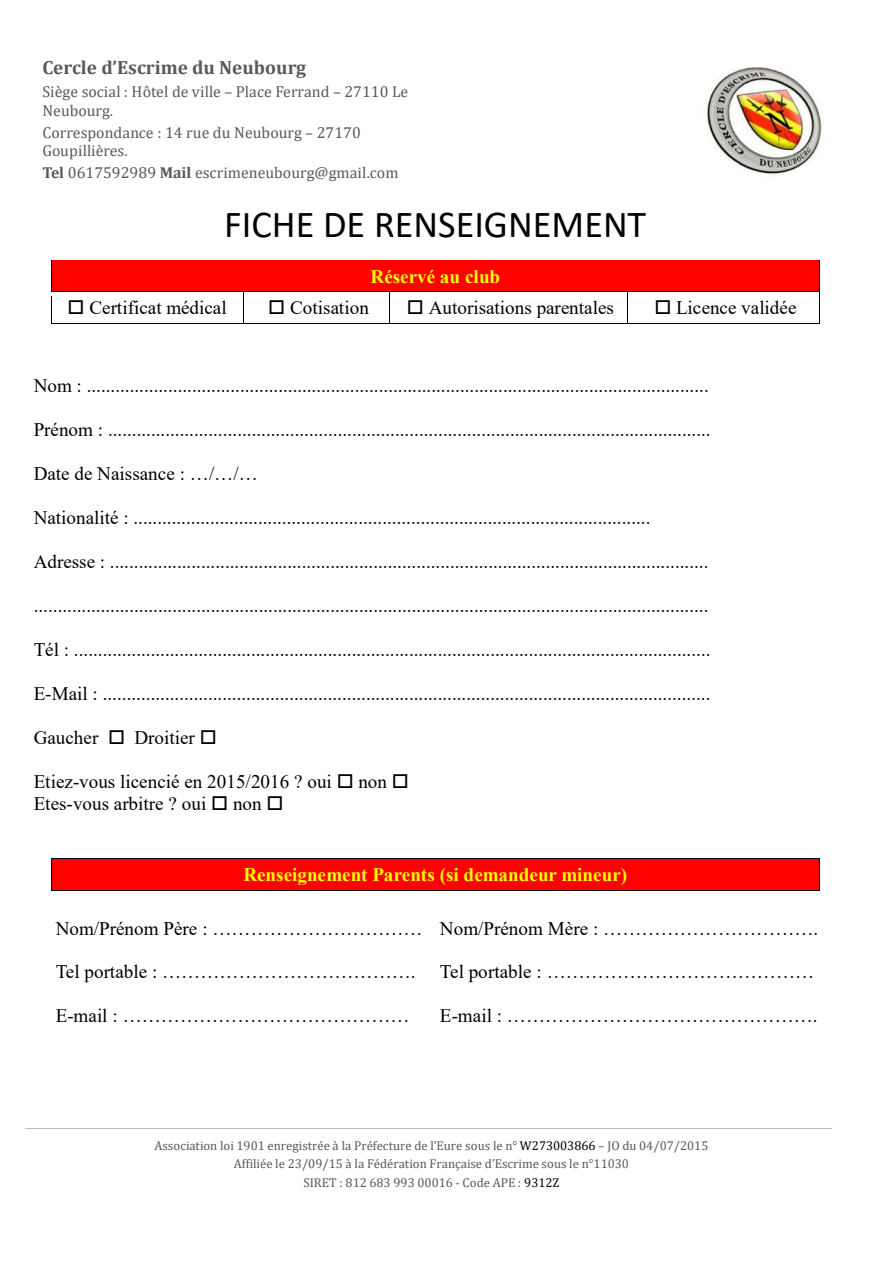
<style>
.page{position:relative;width:893px;height:1263px;background:#fff}
.page>*{position:absolute;margin:0;border:0;box-sizing:border-box;transform-origin:0 0}
.t1{font:38.25px "Calibri";color:#000}
.t2{font:19.2px "Times New Roman";color:#000}
.t3{font:700 19.2px "Times New Roman";color:#ff0}
.t4{font:700 19.2px "Cambria";color:#595959}
.t5{font:15.9px/18.6px "Cambria";letter-spacing:.005em;color:#595959}
.t6{font:12.75px/18.1px "Cambria";color:#595959;text-align:center}
.s1{font-weight:700}
.s2{color:#000}
</style>
<div class="page">
<hr style="left:25px;top:1128px;width:806px;height:1px;background:#b1c0cd">
<img style="left:707px;top:67px;width:115px;height:107px">
<div style="left:56px;top:265px;width:759px;height:22px;background:#f00"></div>
<hr style="left:52px;top:260px;width:767px;height:1px;background:#000">
<hr style="left:52px;top:261px;width:767px;height:4px;background:#f00">
<hr style="left:51px;top:287px;width:768px;height:4px;background:#f00">
<hr style="left:52px;top:291px;width:191px;height:1px;background:#000">
<hr style="left:244px;top:291px;width:145px;height:1px;background:#000">
<hr style="left:390px;top:291px;width:237px;height:1px;background:#000">
<hr style="left:628px;top:291px;width:191px;height:1px;background:#000">
<svg style="left:51px;top:260px;width:1px;height:64px"></svg>
<hr style="left:52px;top:323px;width:191px;height:1px;background:#000">
<svg style="left:243px;top:291px;width:1px;height:33px"></svg>
<hr style="left:244px;top:323px;width:145px;height:1px;background:#000">
<svg style="left:389px;top:291px;width:1px;height:33px"></svg>
<hr style="left:390px;top:323px;width:237px;height:1px;background:#000">
<svg style="left:627px;top:291px;width:1px;height:33px"></svg>
<hr style="left:628px;top:323px;width:191px;height:1px;background:#000">
<svg style="left:819px;top:260px;width:1px;height:64px"></svg>
<div style="left:56px;top:864px;width:759px;height:22px;background:#f00"></div>
<hr style="left:52px;top:858px;width:767px;height:1px;background:#000">
<div style="left:52px;top:859px;width:767px;height:5px;background:#f00"></div>
<hr style="left:51px;top:886px;width:768px;height:4px;background:#f00">
<svg style="left:51px;top:858px;width:2px;height:33px"></svg>
<hr style="left:52px;top:890px;width:383px;height:1px;background:#000">
<hr style="left:436px;top:890px;width:383px;height:1px;background:#000">
<svg style="left:819px;top:858px;width:1px;height:33px"></svg>
<p class="t4" style="left:42px;top:54px;width:265px">Cercle d’Escrime du Neubourg</p>
<p class="t5" style="left:42px;top:82px;width:367px">Siège social : Hôtel de ville – Place Ferrand – 27110 Le<br>Neubourg.</p>
<p class="t5" style="left:42px;top:123px;width:320px">Correspondance : 14 rue du Neubourg – 27170<br>Goupillières.</p>
<p class="t5" style="left:42px;top:163px;width:358px"><span class="s1">Tel</span> 0617592989 <span class="s1">Mail</span> escrimeneubourg@gmail.com</p>
<p class="t1" style="left:224px;top:198px;width:424px">FICHE DE RENSEIGNEMENT</p>
<p class="t3" style="left:371px;top:262px;width:131px">Réservé au club</p>
<p class="t2" style="left:89px;top:294px;width:139px">Certificat médical</p>
<p class="t2" style="left:290px;top:294px;width:80px">Cotisation</p>
<p class="t2" style="left:429px;top:294px;width:187px">Autorisations parentales</p>
<p class="t2" style="left:676px;top:294px;width:122px">Licence validée</p>
<p class="t2" style="left:34px;top:372px;width:677px">Nom : ..................................................................................................................................</p>
<p class="t2" style="left:34px;top:416px;width:678px">Prénom : ..............................................................................................................................</p>
<p class="t2" style="left:34px;top:460px;width:226px">Date de Naissance : …/…/…</p>
<p class="t2" style="left:34px;top:504px;width:618px">Nationalité : ............................................................................................................</p>
<p class="t2" style="left:34px;top:548px;width:676px">Adresse : .............................................................................................................................</p>
<p class="t2" style="left:34px;top:592px;width:676px">.............................................................................................................................................</p>
<p class="t2" style="left:34px;top:636px;width:678px">Tél : .....................................................................................................................................</p>
<p class="t2" style="left:34px;top:680px;width:678px">E-Mail : ...............................................................................................................................</p>
<p class="t2" style="left:34px;top:724px;width:66px">Gaucher</p>
<p class="t2" style="left:135px;top:724px;width:62px">Droitier</p>
<p class="t2" style="left:34px;top:768px;width:300px">Etiez-vous licencié en 2015/2016 ? oui</p>
<p class="t2" style="left:358px;top:768px;width:30px">non</p>
<p class="t2" style="left:34px;top:790px;width:174px">Etes-vous arbitre ? oui</p>
<p class="t2" style="left:233px;top:790px;width:30px">non</p>
<p class="t3" style="left:243px;top:861px;width:385px">Renseignement Parents (si demandeur mineur)</p>
<p class="t2" style="left:56px;top:914px;width:368px">Nom/Prénom Père : ……………………………</p>
<p class="t2" style="left:56px;top:958px;width:361px">Tel portable : ………………………………….</p>
<p class="t2" style="left:56px;top:1002px;width:355px">E-mail : ………………………………………</p>
<p class="t2" style="left:440px;top:914px;width:380px">Nom/Prénom Mère : …………………………….</p>
<p class="t2" style="left:440px;top:958px;width:376px">Tel portable : ……………………………………</p>
<p class="t2" style="left:440px;top:1002px;width:379px">E-mail : ………………………………………….</p>
<p class="t6" style="left:154px;top:1137px;width:555px">Association loi 1901 enregistrée à la Préfecture de l’Eure sous le n° <span class="s2">W273003866</span> – JO du 04/07/2015<br>Affiliée le 23/09/15 à la Fédération Française d’Escrime sous le n°11030<br>SIRET : 812 683 993 00016 - Code APE : <span class="s2">9312Z</span></p>
</div>
